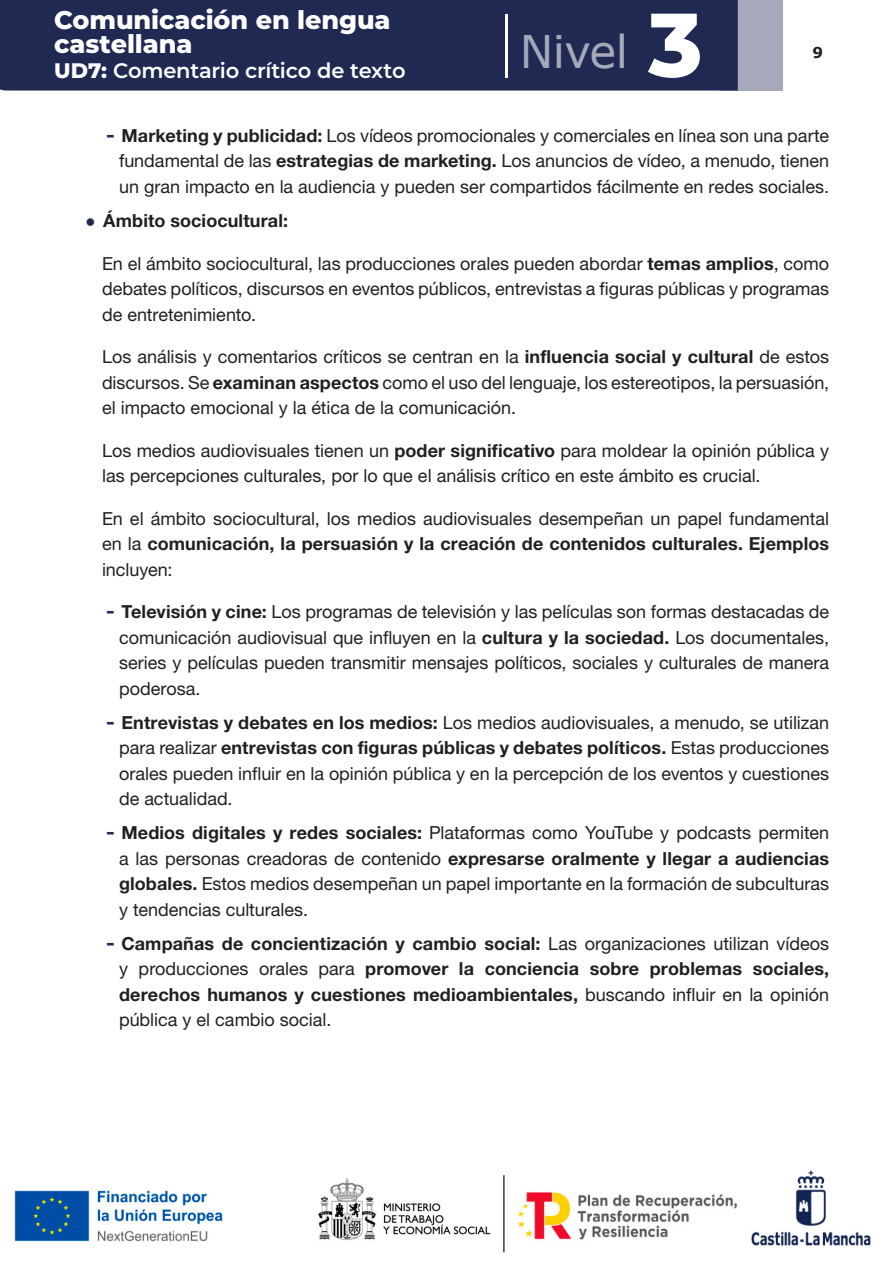
<style>
.page{position:relative;width:893px;height:1263px;background:#fff}
.page>*{position:absolute;margin:0;border:0;box-sizing:border-box;transform-origin:0 0}
.t1{font:45px "Verdana";letter-spacing:-.015em;color:#a5a9ba}
.t2{font:800 25.5px/24px "Montserrat";letter-spacing:-.005em;color:#fff}
.t3{font:600 21px "Montserrat";letter-spacing:-.01em;color:#fff}
.PUNTO_PARRAFOS_SIGUI{font:18px/25.5px "Helvetica Neue LT 55 Rm";color:#231f20;text-align:justify}
.t4{font:18px/25.5px "Helvetica Neue LT 75 Bd";letter-spacing:.005em;color:#231f20;text-align:justify}
.t5{font:700 15px "Verdana";color:#231f20}
.s1{font-weight:800}
.s2{font-family:"Montserrat";font-weight:800;font-size:90px;color:#fff}
.s3{font-family:"Verdana";font-weight:700;color:#1f2952}
.s4{font-family:"Helvetica Neue LT 75 Bd"}
.s5{font-family:"Verdana";font-weight:700;font-size:15px;color:#1f2952}
.s6{font-family:"Helvetica Neue LT 55 Rm"}
</style>
<div class="page">
<div style="left:719px;top:0;width:63px;height:91px;background:#a5a9ba"></div>
<div style="left:0;top:0;width:738px;height:91px;background:#1f2952"></div>
<hr style="left:505px;top:14px;width:2px;height:64px;background:#fff">
<img style="left:14px;top:1170px;width:857px;height:83px">
<h2 class="t2" style="left:54px;top:7px;width:338px">Comunicación en lengua castellana</h2>
<p class="t3" style="left:54px;top:56px;width:353px"><span class="s1">UD7:</span> Comentario crítico de texto</p>
<h1 class="t1" style="left:520px;top:20px;width:184px">Nivel <span class="s2">3</span></h1>
<p class="t5" style="left:812px;top:42px;width:12px">9</p>
<p class="PUNTO_PARRAFOS_SIGUI" style="left:119px;top:122px;width:712px;text-indent:-13px"><span class="s3">-</span> <span class="s4">Marketing y publicidad:</span> Los vídeos promocionales y comerciales en línea son una parte fundamental de las <span class="s4">estrategias de marketing.</span> Los anuncios de vídeo, a menudo, tienen un gran impacto en la audiencia y pueden ser compartidos fácilmente en redes sociales.</p>
<p class="t4" style="left:85px;top:207px;width:205px"><span class="s5">•</span> Ámbito sociocultural:</p>
<p class="PUNTO_PARRAFOS_SIGUI" style="left:102px;top:250px;width:729px">En el ámbito sociocultural, las producciones orales pueden abordar <span class="s4">temas amplios</span>, como debates políticos, discursos en eventos públicos, entrevistas a figuras públicas y programas de entretenimiento.</p>
<p class="PUNTO_PARRAFOS_SIGUI" style="left:102px;top:343px;width:729px">Los análisis y comentarios críticos se centran en la <span class="s4">influencia social y cultural</span> de estos discursos. Se <span class="s4">examinan aspectos</span> como el uso del lenguaje, los estereotipos, la persuasión, el impacto emocional y la ética de la comunicación.</p>
<p class="PUNTO_PARRAFOS_SIGUI" style="left:102px;top:437px;width:729px">Los medios audiovisuales tienen un <span class="s4">poder significativo</span> para moldear la opinión pública y las percepciones culturales, por lo que el análisis crítico en este ámbito es crucial.</p>
<p class="PUNTO_PARRAFOS_SIGUI" style="left:102px;top:505px;width:729px">En el ámbito sociocultural, los medios audiovisuales desempeñan un papel fundamental en la <span class="s4">comunicación, la persuasión y la creación de contenidos culturales. Ejemplos </span>incluyen:</p>
<p class="PUNTO_PARRAFOS_SIGUI" style="left:119px;top:598px;width:712px;text-indent:-13px"><span class="s3">-</span> <span class="s4">Televisión y cine:</span> Los programas de televisión y las películas son formas destacadas de comunicación audiovisual que influyen en la <span class="s4">cultura y la sociedad.</span> Los documentales, series y películas pueden transmitir mensajes políticos, sociales y culturales de manera poderosa.</p>
<p class="PUNTO_PARRAFOS_SIGUI" style="left:119px;top:709px;width:712px;text-indent:-13px"><span class="s3">-</span> <span class="s4">Entrevistas y debates en los medios:</span> Los medios audiovisuales, a menudo, se utilizan para realizar <span class="s4">entrevistas con figuras públicas y debates políticos.</span> Estas producciones orales pueden influir en la opinión pública y en la percepción de los eventos y cuestiones de actualidad.</p>
<p class="PUNTO_PARRAFOS_SIGUI" style="left:119px;top:819px;width:712px;text-indent:-13px"><span class="s3">-</span> <span class="s4">Medios digitales y redes sociales:</span> Plataformas como YouTube y podcasts permiten a las personas creadoras de contenido <span class="s4">expresarse oralmente y llegar a audiencias globales.</span> Estos medios desempeñan un papel importante en la formación de subculturas y tendencias culturales.</p>
<p class="t4" style="left:119px;top:930px;width:712px;text-indent:-13px"><span class="s3">-</span> Campañas de concientización y cambio social: <span class="s6">Las organizaciones utilizan vídeos y producciones orales para</span> promover la conciencia sobre problemas sociales, derechos humanos y cuestiones medioambientales, <span class="s6">buscando influir en la opinión pública y el cambio social.</span></p>
</div>
